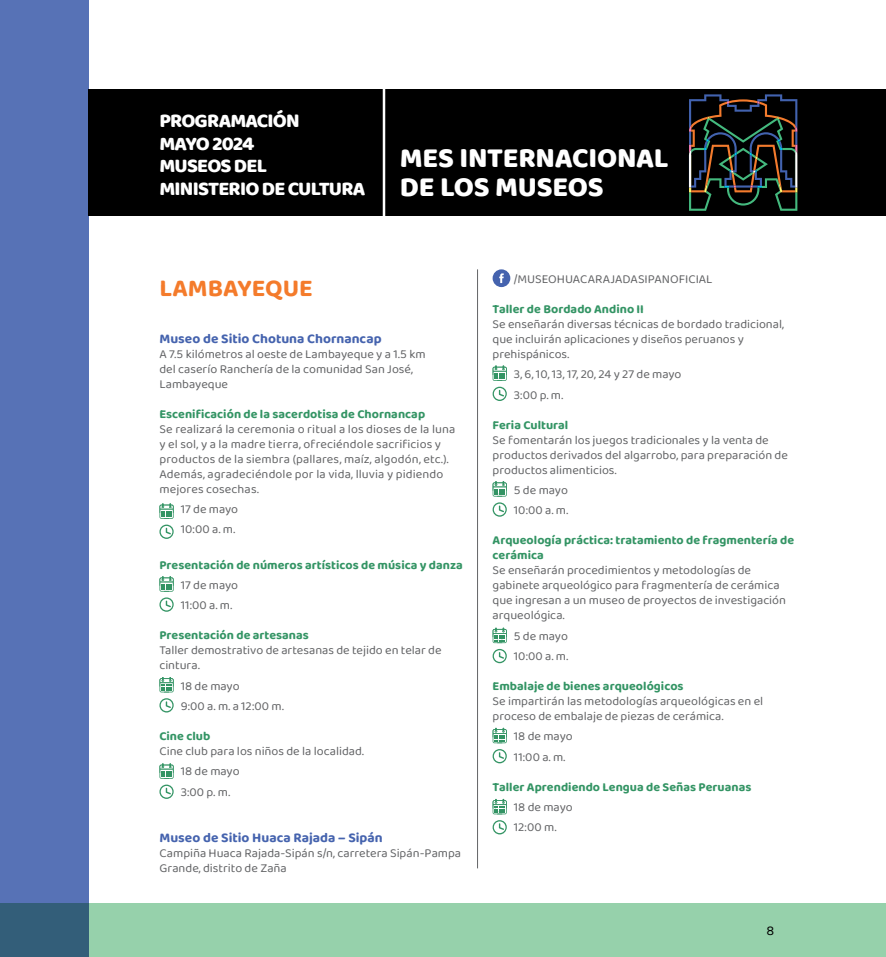
<style>
.page{position:relative;width:886px;height:957px;background:#fff}
.page>*{position:absolute;margin:0;border:0;box-sizing:border-box;transform-origin:0 0}
.t1{font:28.75px/28.8px "Baloo";letter-spacing:-.01em;color:#fff}
.TITULARES{font:700 25px "Baloo 2";color:#f47b2b}
.t2{font:20px/22.5px "Baloo";letter-spacing:-.04em;color:#fff}
.NOMBRE_DE_MUSEO{font:700 13.75px "Baloo 2";color:#4563ae}
.t3{font:13.75px "Baloo 2";color:#000}
.TEXTO_CRONOGRAMA{font:12.5px/15px "Baloo 2";color:#636466}
.FECHA_DIM{font:700 12.5px/15px "Baloo 2";color:#339464}
</style>
<div class="page">
<div style="left:0;top:904px;width:886px;height:53px;background:#96d1ab"></div>
<div style="left:89px;top:89px;width:797px;height:127px;background:#000"></div>
<div style="left:0;top:0;width:89px;height:957px;background:#5772b6"></div>
<hr style="left:383px;top:89px;width:2px;height:127px;background:#fff">
<svg style="left:689px;top:94px;width:108px;height:117px"></svg>
<hr style="left:477px;top:269px;width:1px;height:599px;background:#636466">
<svg style="left:493px;top:269px;width:17px;height:18px"></svg>
<svg style="left:159px;top:503px;width:15px;height:36px"></svg>
<svg style="left:159px;top:763px;width:15px;height:36px"></svg>
<svg style="left:493px;top:365px;width:14px;height:16px"></svg>
<svg style="left:492px;top:387px;width:15px;height:14px"></svg>
<svg style="left:493px;top:481px;width:14px;height:15px"></svg>
<svg style="left:492px;top:502px;width:15px;height:15px"></svg>
<svg style="left:493px;top:627px;width:14px;height:16px"></svg>
<svg style="left:492px;top:649px;width:15px;height:14px"></svg>
<svg style="left:493px;top:727px;width:14px;height:16px"></svg>
<svg style="left:492px;top:749px;width:15px;height:14px"></svg>
<svg style="left:493px;top:799px;width:14px;height:15px"></svg>
<svg style="left:492px;top:820px;width:15px;height:14px"></svg>
<svg style="left:159px;top:576px;width:15px;height:15px"></svg>
<svg style="left:159px;top:597px;width:15px;height:15px"></svg>
<svg style="left:159px;top:677px;width:15px;height:15px"></svg>
<svg style="left:159px;top:698px;width:15px;height:14px"></svg>
<h3 class="t2" style="left:159px;top:109px;width:208px">PROGRAMACIÓN<br>MAYO 2024<br>MUSEOS DEL<br>MINISTERIO DE CULTURA</h3>
<h1 class="t1" style="left:400px;top:143px;width:270px">MES INTERNACIONAL<br>DE LOS MUSEOS</h1>
<p class="TITULARES" style="left:159px;top:271px;width:155px">LAMBAYEQUE</p>
<p class="NOMBRE_DE_MUSEO" style="left:159px;top:328px;width:224px">Museo de Sitio Chotuna Chornancap</p>
<p class="TEXTO_CRONOGRAMA" style="left:159px;top:347px;width:268px">A 7.5 kilómetros al oeste de Lambayeque y a 1.5 km del caserío Ranchería de la comunidad San José,<br>Lambayeque</p>
<p class="FECHA_DIM" style="left:159px;top:407px;width:267px">Escenificación de la sacerdotisa de Chornancap</p>
<p class="TEXTO_CRONOGRAMA" style="left:159px;top:422px;width:297px">Se realizará la ceremonia o ritual a los dioses de la luna y el sol, y a la madre tierra, ofreciéndole sacrificios y productos de la siembra (pallares, maíz, algodón, etc.).<br>Además, agradeciéndole por la vida, lluvia y pidiendo mejores cosechas.</p>
<p class="TEXTO_CRONOGRAMA" style="left:181px;top:502px;width:59px">17 de mayo</p>
<p class="TEXTO_CRONOGRAMA" style="left:181px;top:522px;width:56px">10:00 a. m.</p>
<p class="FECHA_DIM" style="left:159px;top:558px;width:305px">Presentación de números artísticos de música y danza</p>
<p class="TEXTO_CRONOGRAMA" style="left:181px;top:578px;width:59px">17 de mayo</p>
<p class="TEXTO_CRONOGRAMA" style="left:181px;top:598px;width:53px">11:00 a. m.</p>
<p class="FECHA_DIM" style="left:159px;top:628px;width:151px">Presentación de artesanas</p>
<p class="TEXTO_CRONOGRAMA" style="left:159px;top:643px;width:284px">Taller demostrativo de artesanas de tejido en telar de cintura.</p>
<p class="TEXTO_CRONOGRAMA" style="left:181px;top:678px;width:60px">18 de mayo</p>
<p class="TEXTO_CRONOGRAMA" style="left:181px;top:699px;width:105px">9:00 a. m. a 12:00 m.</p>
<p class="FECHA_DIM" style="left:159px;top:729px;width:52px">Cine club</p>
<p class="TEXTO_CRONOGRAMA" style="left:159px;top:744px;width:206px">Cine club para los niños de la localidad.</p>
<p class="TEXTO_CRONOGRAMA" style="left:181px;top:764px;width:60px">18 de mayo</p>
<p class="TEXTO_CRONOGRAMA" style="left:181px;top:784px;width:51px">3:00 p. m.</p>
<p class="NOMBRE_DE_MUSEO" style="left:159px;top:828px;width:225px">Museo de Sitio Huaca Rajada – Sipán</p>
<p class="TEXTO_CRONOGRAMA" style="left:159px;top:846px;width:303px">Campiña Huaca Rajada-Sipán s/n, carretera Sipán-Pampa<br>Grande, distrito de Zaña</p>
<p class="TEXTO_CRONOGRAMA" style="left:514px;top:272px;width:200px">/MUSEOHUACARAJADASIPANOFICIAL</p>
<p class="FECHA_DIM" style="left:493px;top:302px;width:153px">Taller de Bordado Andino II</p>
<p class="TEXTO_CRONOGRAMA" style="left:493px;top:317px;width:293px">Se enseñarán diversas técnicas de bordado tradicional, que incluirán aplicaciones y diseños peruanos y prehispánicos.</p>
<p class="TEXTO_CRONOGRAMA" style="left:514px;top:367px;width:169px">3, 6, 10, 13, 17, 20, 24 y 27 de mayo</p>
<p class="TEXTO_CRONOGRAMA" style="left:514px;top:387px;width:51px">3:00 p. m.</p>
<p class="FECHA_DIM" style="left:493px;top:417px;width:77px">Feria Cultural</p>
<p class="TEXTO_CRONOGRAMA" style="left:493px;top:432px;width:297px">Se fomentarán los juegos tradicionales y la venta de productos derivados del algarrobo, para preparación de productos alimenticios.</p>
<p class="TEXTO_CRONOGRAMA" style="left:514px;top:483px;width:56px">5 de mayo</p>
<p class="TEXTO_CRONOGRAMA" style="left:514px;top:503px;width:56px">10:00 a. m.</p>
<p class="FECHA_DIM" style="left:493px;top:533px;width:303px">Arqueología práctica: tratamiento de fragmentería de cerámica</p>
<p class="TEXTO_CRONOGRAMA" style="left:493px;top:563px;width:295px">Se enseñarán procedimientos y metodologías de gabinete arqueológico para fragmentería de cerámica que ingresan a un museo de proyectos de investigación arqueológica.</p>
<p class="TEXTO_CRONOGRAMA" style="left:514px;top:628px;width:56px">5 de mayo</p>
<p class="TEXTO_CRONOGRAMA" style="left:514px;top:649px;width:56px">10:00 a. m.</p>
<p class="FECHA_DIM" style="left:493px;top:679px;width:192px">Embalaje de bienes arqueológicos</p>
<p class="TEXTO_CRONOGRAMA" style="left:493px;top:694px;width:272px">Se impartirán las metodologías arqueológicas en el proceso de embalaje de piezas de cerámica.</p>
<p class="TEXTO_CRONOGRAMA" style="left:514px;top:729px;width:60px">18 de mayo</p>
<p class="TEXTO_CRONOGRAMA" style="left:514px;top:749px;width:53px">11:00 a. m.</p>
<p class="FECHA_DIM" style="left:493px;top:779px;width:260px">Taller Aprendiendo Lengua de Señas Peruanas</p>
<p class="TEXTO_CRONOGRAMA" style="left:514px;top:800px;width:60px">18 de mayo</p>
<p class="TEXTO_CRONOGRAMA" style="left:514px;top:820px;width:44px">12:00 m.</p>
<p class="t3" style="left:766px;top:920px;width:9px">8</p>
</div>
